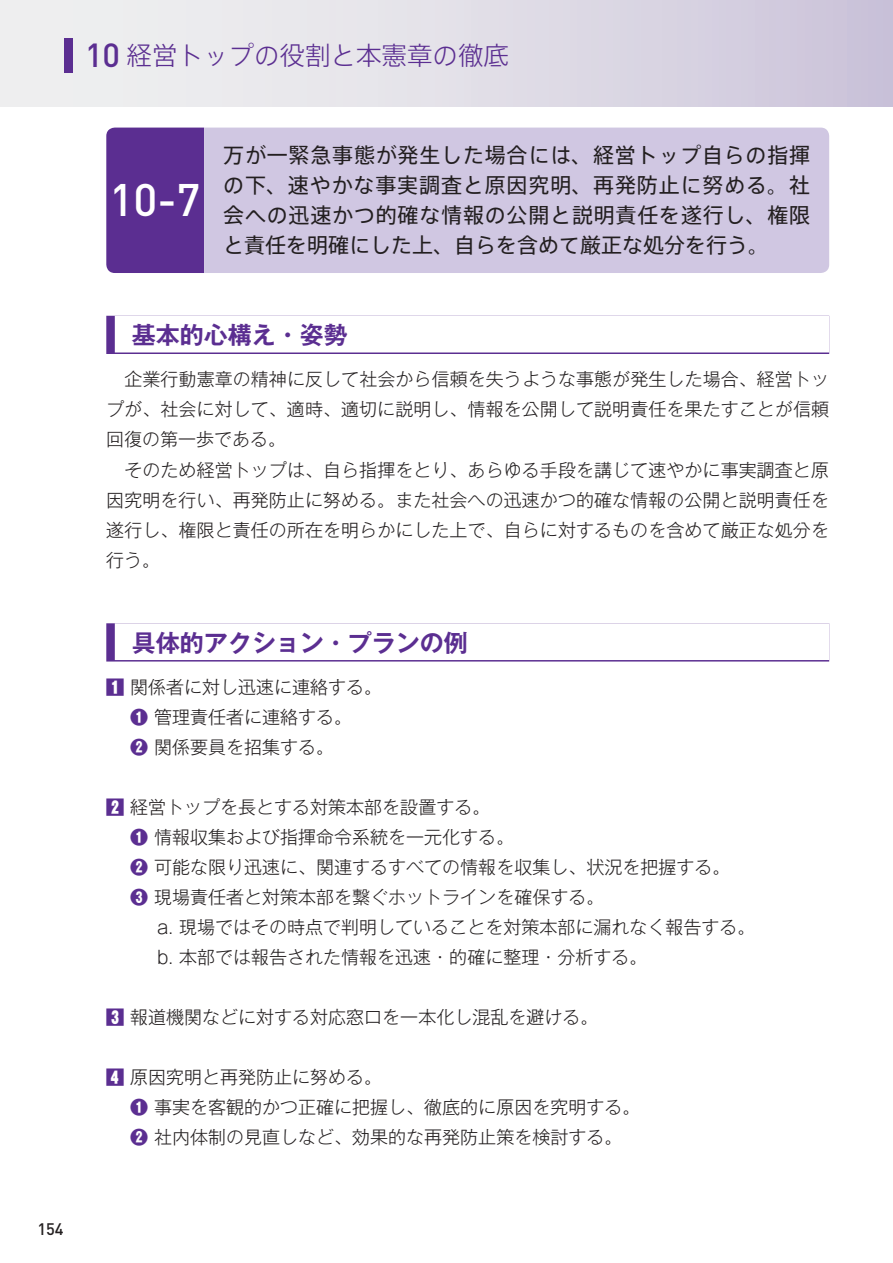
<style>
.page{position:relative;width:893px;height:1263px;background:#fff}
.page>*{position:absolute;margin:0;border:0;box-sizing:border-box;transform-origin:0 0}
.t1{font:500 45px "DINOT";color:#fff}
.t2{font:300 25.5px "Axis Std";color:#5b2e91}
.t3{font:700 24px "Gothic MB101 Pr 6 De";color:#5b2e91}
.t4{font:21px/30px "Axis Std";color:#231f20;text-align:justify}
.t5{font:300 18px/30px "Gothic MB101 Pr 6";color:#231f20}
.t6{font:500 16.5px "DINOT";color:#231f20}
.s1{font-family:"DINOT";font-weight:500;font-size:33px}
.s2{font-weight:900;color:#5b2e91}
.s3{font-weight:800;color:#5b2e91}
</style>
<div class="page">
<div style="left:0;top:0;width:893px;height:106px;background:linear-gradient(to right,#f3f5f2,#cec7db)"></div>
<div style="left:64px;top:38px;width:8px;height:34px;background:#5b2e91"></div>
<div style="left:106px;top:128px;width:98px;height:145px;background:#5b2e91"></div>
<div style="left:204px;top:128px;width:625px;height:145px;background:#d0c7e2"></div>
<svg style="left:106px;top:316px;width:723px;height:38px;background:#7d5aa8"></svg>
<div style="left:115px;top:316px;width:714px;height:36px;background:#fff"></div>
<div style="left:106px;top:623px;width:723px;height:38px;background:#5b2e91"></div>
<div style="left:115px;top:623px;width:714px;height:37px;background:#fff"></div>
<h2 class="t2" style="left:85px;top:37px;width:426px"><span class="s1">10</span> 経営トップの役割と本憲章の徹底</h2>
<p class="t6" style="left:37px;top:1218px;width:28px">154</p>
<h1 class="t1" style="left:109px;top:171px;width:93px">10-7</h1>
<p class="t4" style="left:223px;top:139px;width:588px">万が一緊急事態が発生した場合には、経営トップ自らの指揮の下、速やかな事実調査と原因究明、再発防止に努める。社会への迅速かつ的確な情報の公開と説明責任を遂行し、権限と責任を明確にした上、自らを含めて厳正な処分を行う。</p>
<h3 class="t3" style="left:132px;top:315px;width:217px">基本的心構え・姿勢</h3>
<p class="t5" style="left:106px;top:363px;width:724px">　企業行動憲章の精神に反して社会から信頼を失うような事態が発生した場合、経営トップが、社会に対して、適時、適切に説明し、情報を公開して説明責任を果たすことが信頼回復の第一歩である。<br>　そのため経営トップは、自ら指揮をとり、あらゆる手段を講じて速やかに事実調査と原因究明を行い、再発防止に努める。また社会への迅速かつ的確な情報の公開と説明責任を遂行し、権限と責任の所在を明らかにした上で、自らに対するものを含めて厳正な処分を行う。</p>
<h3 class="t3" style="left:132px;top:622px;width:337px">具体的アクション・プランの例</h3>
<p class="t5" style="left:130px;top:671px;width:253px;text-indent:-24px"><span class="s2">1</span> 関係者に対し迅速に連絡する。<br><span class="s3">❶</span> 管理責任者に連絡する。<br><span class="s3">❷</span> 関係要員を招集する。</p>
<p class="t5" style="left:130px;top:791px;width:601px;text-indent:-24px"><span class="s2">2</span> 経営トップを長とする対策本部を設置する。<br><span class="s3">❶</span> 情報収集および指揮命令系統を一元化する。<br><span class="s3">❷</span> 可能な限り迅速に、関連するすべての情報を収集し、状況を把握する。<br><span class="s3">❸</span> 現場責任者と対策本部を繋ぐホットラインを確保する。</p>
<p class="t5" style="left:157px;top:911px;width:599px">a. 現場ではその時点で判明していることを対策本部に漏れなく報告する。b. 本部では報告された情報を迅速・的確に整理・分析する。</p>
<p class="t5" style="left:106px;top:1001px;width:493px"><span class="s2">3</span> 報道機関などに対する対応窓口を一本化し混乱を避ける。</p>
<p class="t5" style="left:130px;top:1061px;width:511px;text-indent:-24px"><span class="s2">4</span> 原因究明と再発防止に努める。<br><span class="s3">❶</span> 事実を客観的かつ正確に把握し、徹底的に原因を究明する。<br><span class="s3">❷</span> 社内体制の見直しなど、効果的な再発防止策を検討する。</p>
</div>
